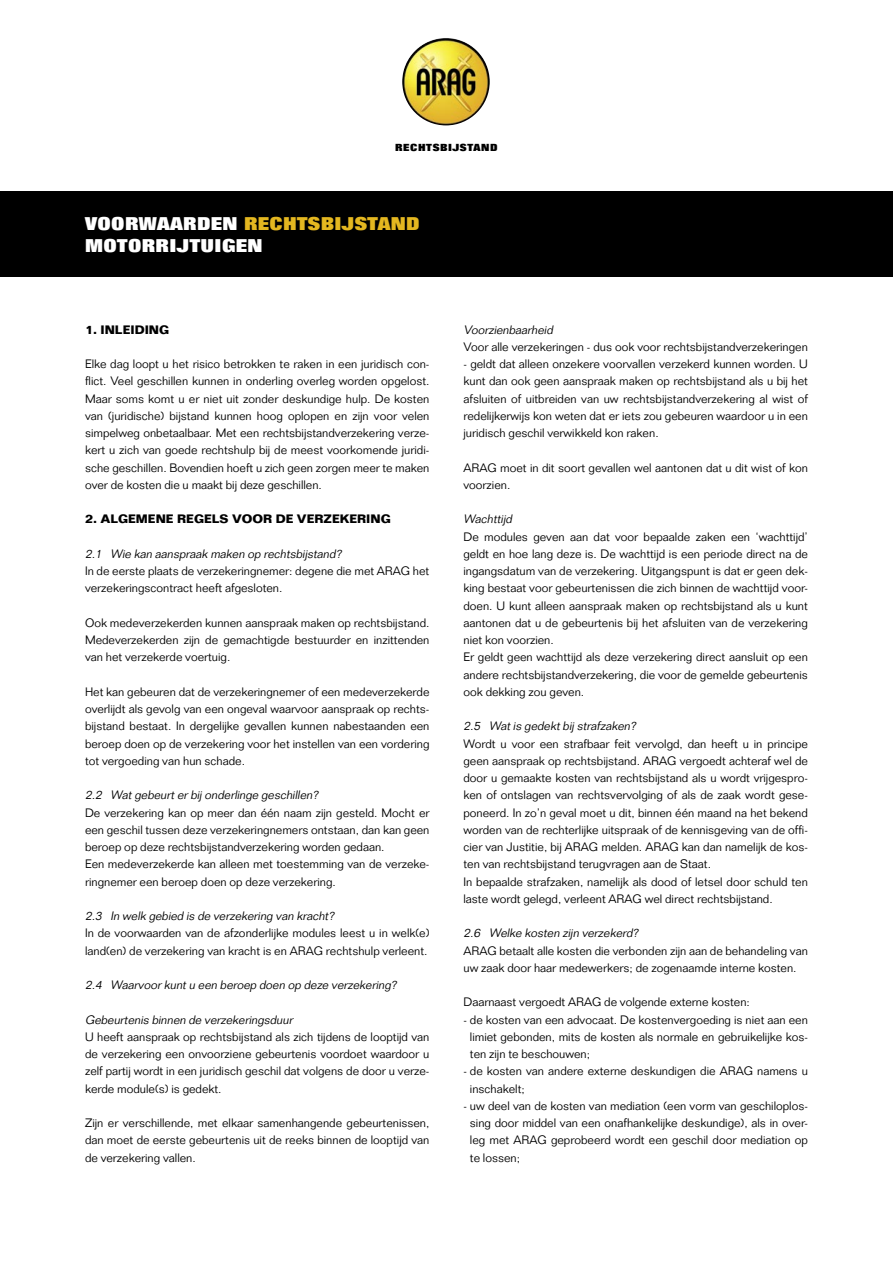
<style>
.page{position:relative;width:893px;height:1263px;background:#fff}
.page>*{position:absolute;margin:0;border:0;box-sizing:border-box;transform-origin:0 0}
._01-product{font:800 18px "Folio";letter-spacing:.025em;color:#e4b720}
._01-product-2{font:800 18px "Folio";letter-spacing:.025em;color:#fff}
._02-body{font:300 12px/17.2px "Folio";color:#000;text-align:justify}
._05_subsubkop{font:italic 300 12px "Folio";color:#000}
._03-subheading{font:700 12px "Folio";color:#000}
.t1{font:800 10.05px "Folio";letter-spacing:.065em;color:#000}
.s1{color:#fff}
</style>
<div class="page">
<div style="left:0;top:191px;width:893px;height:85px;background:#000"></div>
<img style="left:402px;top:38px;width:88px;height:87px;border-radius:50%">
<p class="t1" style="left:395px;top:142px;width:104px">RECHTSBIJSTAND</p>
<p class="_01-product" style="left:85px;top:213px;width:336px"><span class="s1">VOORWAARDEN</span> RECHTSBIJSTAND</p>
<p class="_01-product-2" style="left:85px;top:235px;width:179px">MOTORRIJTUIGEN</p>
<p class="_03-subheading" style="left:85px;top:322px;width:86px">1. INLEIDING</p>
<p class="_02-body" style="left:85px;top:355px;width:346px">Elke dag loopt u het risico betrokken te raken in een juridisch con&shy;flict. Veel geschillen kunnen in onderling overleg worden opgelost.<br>Maar soms komt u er niet uit zonder deskundige hulp. De kosten van (juridische) bijstand kunnen hoog oplopen en zijn voor velen simpelweg onbetaalbaar. Met een rechtsbijstandverzekering verze&shy;kert u zich van goede rechtshulp bij de meest voorkomende juridi&shy;sche geschillen. Bovendien hoeft u zich geen zorgen meer te maken over de kosten die u maakt bij deze geschillen.</p>
<p class="_03-subheading" style="left:85px;top:512px;width:307px">2. ALGEMENE REGELS VOOR DE VERZEKERING</p>
<p class="_05_subsubkop" style="left:85px;top:546px;width:260px">2.1 Wie kan aanspraak maken op rechtsbijstand?</p>
<p class="_02-body" style="left:85px;top:562px;width:346px">In de eerste plaats de verzekeringnemer: degene die met ARAG het verzekeringscontract heeft afgesloten.</p>
<p class="_02-body" style="left:85px;top:614px;width:346px">Ook medeverzekerden kunnen aanspraak maken op rechtsbijstand.<br>Medeverzekerden zijn de gemachtigde bestuurder en inzittenden van het verzekerde voertuig.</p>
<p class="_02-body" style="left:85px;top:683px;width:346px">Het kan gebeuren dat de verzekeringnemer of een medeverzekerde overlijdt als gevolg van een ongeval waarvoor aanspraak op rechts&shy;bijstand bestaat. In dergelijke gevallen kunnen nabestaanden een beroep doen op de verzekering voor het instellen van een vordering tot vergoeding van hun schade.</p>
<p class="_05_subsubkop" style="left:85px;top:788px;width:237px">2.2 Watgebeurterbij onderlinge geschillen?</p>
<p class="_02-body" style="left:85px;top:804px;width:346px">De verzekering kan op meer dan één naam zijn gesteld. Mocht er een geschil tussen deze verzekeringnemers ontstaan, dan kan geen beroep op deze rechtsbijstandverzekering worden gedaan.</p>
<p class="_02-body" style="left:85px;top:855px;width:346px">Een medeverzekerde kan alleen met toestemming van de verzeke&shy;ringnemer een beroep doen op deze verzekering.</p>
<p class="_05_subsubkop" style="left:85px;top:909px;width:253px">2.3 In welk gebied is de verzekering van kracht?</p>
<p class="_02-body" style="left:85px;top:924px;width:346px">In de voorwaarden van de afzonderlijke modules leest u in welk(e) land(en) de verzekering van kracht is en ARAG rechtshulp verleent.</p>
<p class="_05_subsubkop" style="left:85px;top:978px;width:316px">2.4 Waarvoorkuntu een beroep doen op deze verzekering?</p>
<p class="_05_subsubkop" style="left:85px;top:1012px;width:212px">Gebeurtenis binnen de verzekeringsduur</p>
<p class="_02-body" style="left:85px;top:1028px;width:346px">U heeft aanspraak op rechtsbijstand als zich tijdens de looptijd van de verzekering een onvoorziene gebeurtenis voordoet waardoor u zelf partij wordt in een juridisch geschil dat volgens de door u verze&shy;kerde module(s) is gedekt.</p>
<p class="_02-body" style="left:85px;top:1114px;width:346px">Zijn er verschillende, met elkaar samenhangende gebeurtenissen, dan moet de eerste gebeurtenis uit de reeks binnen de looptijd van de verzekering vallen.</p>
<p class="_05_subsubkop" style="left:463px;top:322px;width:93px">Voorzienbaarheid</p>
<p class="_02-body" style="left:463px;top:338px;width:346px">Voor alle verzekeringen - dus ook voor rechtsbijstandverzekeringen</p>
<p class="_02-body" style="left:463px;top:355px;width:346px">- geldt dat alleen onzekere voorvallen verzekerd kunnen worden. U kunt dan ook geen aanspraak maken op rechtsbijstand als u bij het afsluiten of uitbreiden van uw rechtsbijstandverzekering al wist of redelijkerwijs kon weten dat er iets zou gebeuren waardoor u in een juridisch geschil verwikkeld kon raken.</p>
<p class="_02-body" style="left:463px;top:459px;width:346px">ARAG moet in dit soort gevallen wel aantonen dat u dit wist of kon voorzien.</p>
<p class="_05_subsubkop" style="left:463px;top:512px;width:53px">Wachttijd</p>
<p class="_02-body" style="left:463px;top:528px;width:346px">De modules geven aan dat voor bepaalde zaken een ‘wachttijd’ geldt en hoe lang deze is. De wachttijd is een periode direct na de ingangsdatum van de verzekering. Uitgangspunt is dat er geen dek&shy;king bestaat voor gebeurtenissen die zich binnen de wachttijd voor&shy;doen. U kunt alleen aanspraak maken op rechtsbijstand als u kunt aantonen dat u de gebeurtenis bij het afsluiten van de verzekering niet kon voorzien.</p>
<p class="_02-body" style="left:463px;top:648px;width:346px">Er geldt geen wachttijd als deze verzekering direct aansluit op een andere rechtsbijstandverzekering, die voor de gemelde gebeurtenis ook dekking zou geven.</p>
<p class="_05_subsubkop" style="left:463px;top:719px;width:176px">2.5 Watis gedektbij strafzaken?</p>
<p class="_02-body" style="left:463px;top:735px;width:346px">Wordt u voor een strafbaar feit vervolgd, dan heeft u in principe geen aanspraak op rechtsbijstand. ARAG vergoedt achteraf wel de door u gemaakte kosten van rechtsbijstand als u wordt vrijgespro&shy;ken of ontslagen van rechtsvervolging of als de zaak wordt gese&shy;poneerd. In zo’n geval moet u dit, binnen één maand na het bekend worden van de rechterlijke uitspraak of de kennisgeving van de offi&shy;cier van Justitie, bij ARAG melden. ARAG kan dan namelijk de kos&shy;ten van rechtsbijstand terugvragen aan de Staat.</p>
<p class="_02-body" style="left:463px;top:873px;width:346px">In bepaalde strafzaken, namelijk als dood of letsel door schuld ten laste wordt gelegd, verleent ARAG wel direct rechtsbijstand.</p>
<p class="_05_subsubkop" style="left:463px;top:926px;width:179px">2.6 Welke kosten zijn verzekerd?</p>
<p class="_02-body" style="left:463px;top:942px;width:346px">ARAG betaalt alle kosten die verbonden zijn aan de behandeling van uw zaak door haar medewerkers; de zogenaamde interne kosten.</p>
<p class="_02-body" style="left:463px;top:993px;width:288px">Daarnaast vergoedt ARAG de volgende externe kosten:</p>
<p class="_02-body" style="left:470px;top:1011px;width:340px;text-indent:-6px">- de kosten van een advocaat. De kostenvergoeding is niet aan een limiet gebonden, mits de kosten als normale en gebruikelijke kos&shy;ten zijn te beschouwen;</p>
<p class="_02-body" style="left:470px;top:1062px;width:340px;text-indent:-6px">- de kosten van andere externe deskundigen die ARAG namens u inschakelt;</p>
<p class="_02-body" style="left:470px;top:1097px;width:340px;text-indent:-6px">- uw deel van de kosten van mediation (een vorm van geschiloplos&shy;sing door middel van een onafhankelijke deskundige), als in over&shy;leg met ARAG geprobeerd wordt een geschil door mediation op te lossen;</p>
</div>
